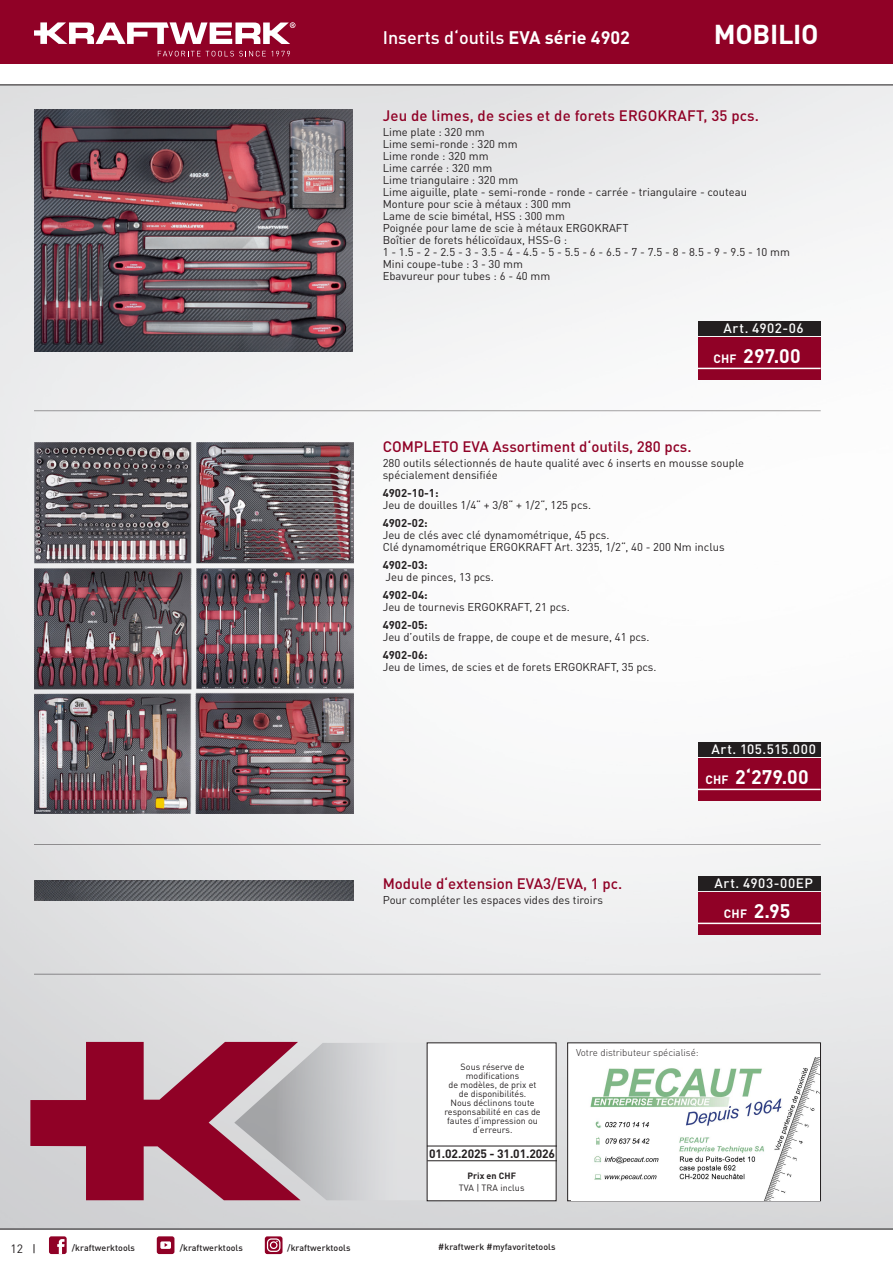
<style>
.page{position:relative;width:893px;height:1263px;background:#fff}
.page>*{position:absolute;margin:0;border:0;box-sizing:border-box;transform-origin:0 0}
.t1{font:700 27px "DIN Pro";letter-spacing:-.01em;color:#fff}
.t2{font:700 19.5px "DIN Pro";letter-spacing:.01em;color:#fff}
.t3{font:500 18px "DIN Pro";color:#fff}
.t4{font:500 15px "DIN Pro";color:#900126}
.t5{font:500 13.5px "DIN Pro";letter-spacing:.045em;color:#fff}
.t6{font:700 12px "DIN Pro";letter-spacing:-.01em;color:#231f20}
.t7{font:12px "DIN Pro";color:#231f20}
.t8{font:11.25px/12px "DIN Pro";color:#231f20}
.t9{font:700 11.25px "DIN Pro";color:#231f20}
.t10{font:300 9.75px "DIN Pro";color:#231f20}
.t11{font:9px/9px "DIN Pro";color:#231f20;text-align:center}
.t12{font:700 9px "DIN Pro";letter-spacing:.005em;color:#231f20}
.t13{font:500 8.85px "DIN Pro";letter-spacing:.005em;color:#231f20}
.s1{font-weight:700}
.s2{font-size:12px}
</style>
<div class="page">
<img style="left:0;top:86px;width:893px;height:1142px">
<div style="left:0;top:0;width:893px;height:64px;background:#900126"></div>
<svg style="left:34px;top:22px;width:261px;height:22px"></svg>
<svg style="left:158px;top:51px;width:108px;height:5px"></svg>
<svg style="left:272px;top:51px;width:18px;height:5px"></svg>
<hr style="left:0;top:85px;width:893px;height:1px;background:#231f20">
<hr style="left:0;top:1228px;width:893px;height:1px;background:#231f20">
<img style="left:34px;top:442px;width:319px;height:371px">
<img style="left:34px;top:110px;width:318px;height:241px">
<div style="left:49px;top:1236px;width:18px;height:18px;background:#900126;border-radius:2px"></div>
<svg style="left:57px;top:1239px;width:8px;height:15px"></svg>
<div style="left:157px;top:1236px;width:17px;height:18px;background:#900126;border-radius:2px"></div>
<svg style="left:160px;top:1241px;width:11px;height:8px"></svg>
<svg style="left:265px;top:1236px;width:17px;height:18px"></svg>
<svg style="left:267px;top:1238px;width:13px;height:14px"></svg>
<div style="left:427px;top:1043px;width:129px;height:158px;background:#fff"></div>
<div style="left:567px;top:1043px;width:254px;height:158px;background:#fff;border:1px solid #231f20"></div>
<img style="left:34px;top:880px;width:319px;height:21px">
<svg style="left:30px;top:1042px;width:454px;height:158px;background:#bf909d"></svg>
<hr style="left:34px;top:410px;width:787px;height:1px;background:#231f20">
<hr style="left:34px;top:844px;width:787px;height:1px;background:#231f20">
<hr style="left:34px;top:974px;width:787px;height:1px;background:#231f20">
<hr style="left:427px;top:1146px;width:130px;height:1px;background:#231f20">
<hr style="left:427px;top:1160px;width:130px;height:1px;background:#231f20">
<div style="left:698px;top:758px;width:123px;height:42px;background:#900126"></div>
<hr style="left:698px;top:789px;width:123px;height:1px;background:#fff">
<div style="left:698px;top:892px;width:123px;height:42px;background:#900126"></div>
<hr style="left:698px;top:923px;width:123px;height:1px;background:#fff">
<div style="left:698px;top:742px;width:123px;height:14px;background:#231f20"></div>
<div style="left:698px;top:876px;width:123px;height:14px;background:#231f20"></div>
<div style="left:698px;top:337px;width:123px;height:42px;background:#900126"></div>
<hr style="left:698px;top:368px;width:123px;height:1px;background:#fff">
<div style="left:698px;top:321px;width:123px;height:14px;background:#231f20"></div>
<img style="left:571px;top:1057px;width:249px;height:143px">
<p class="t3" style="left:383px;top:24px;width:249px">Inserts d‘outils <span class="s1">EVA série 4902</span></p>
<h1 class="t1" style="left:714px;top:13px;width:106px">MOBILIO</h1>
<p class="t4" style="left:383px;top:104px;width:378px">Jeu de limes, de scies et de forets ERGOKRAFT, 35 pcs.</p>
<p class="t8" style="left:383px;top:125px;width:104px">Lime plate : 320 mm</p>
<p class="t8" style="left:383px;top:137px;width:136px">Lime semi-ronde : 320 mm</p>
<p class="t8" style="left:383px;top:149px;width:107px">Lime ronde : 320 mm</p>
<p class="t8" style="left:383px;top:161px;width:111px">Lime carrée : 320 mm</p>
<p class="t8" style="left:383px;top:173px;width:137px">Lime triangulaire : 320 mm</p>
<p class="t8" style="left:383px;top:185px;width:366px">Lime aiguille, plate - semi-ronde - ronde - carrée - triangulaire - couteau</p>
<p class="t8" style="left:383px;top:197px;width:190px">Monture pour scie à métaux : 300 mm</p>
<p class="t8" style="left:383px;top:209px;width:184px">Lame de scie bimétal, HSS : 300 mm</p>
<p class="t8" style="left:383px;top:221px;width:247px">Poignée pour lame de scie à métaux ERGOKRAFT</p>
<p class="t8" style="left:383px;top:233px;width:409px">Boîtier de forets hélicoïdaux, HSS-G :<br>1 - 1.5 - 2 - 2.5 - 3 - 3.5 - 4 - 4.5 - 5 - 5.5 - 6 - 6.5 - 7 - 7.5 - 8 - 8.5 - 9 - 9.5 - 10 mm</p>
<p class="t8" style="left:383px;top:257px;width:142px">Mini coupe-tube : 3 - 30 mm</p>
<p class="t8" style="left:383px;top:269px;width:169px">Ebavureur pour tubes : 6 - 40 mm</p>
<p class="t5" style="left:723px;top:318px;width:82px">Art. 4902-06</p>
<p class="t2" style="left:713px;top:340px;width:89px"><span class="s2">CHF</span> 297.00</p>
<p class="t4" style="left:383px;top:435px;width:310px">COMPLETO EVA Assortiment d‘outils, 280 pcs.</p>
<p class="t8" style="left:383px;top:456px;width:363px">280 outils sélectionnés de haute qualité avec 6 inserts en mousse souple spécialement densifiée</p>
<p class="t8" style="left:383px;top:486px;width:210px"><span class="s1">4902-10-1:<br></span>Jeu de douilles 1/4“ + 3/8“ + 1/2“, 125 pcs.</p>
<p class="t8" style="left:383px;top:516px;width:343px"><span class="s1">4902-02:<br></span>Jeu de clés avec clé dynamométrique, 45 pcs.<br>Clé dynamométrique ERGOKRAFT Art. 3235, 1/2“, 40 - 200 Nm inclus</p>
<p class="t8" style="left:383px;top:558px;width:113px"><span class="s1">4902-03:<br></span>Jeu de pinces, 13 pcs.</p>
<p class="t8" style="left:383px;top:588px;width:189px"><span class="s1">4902-04:<br></span>Jeu de tournevis ERGOKRAFT, 21 pcs.</p>
<p class="t8" style="left:383px;top:618px;width:268px"><span class="s1">4902-05:<br></span>Jeu d’outils de frappe, de coupe et de mesure, 41 pcs.</p>
<p class="t9" style="left:383px;top:646px;width:46px">4902-06:</p>
<p class="t8" style="left:383px;top:660px;width:275px">Jeu de limes, de scies et de forets ERGOKRAFT, 35 pcs.</p>
<p class="t5" style="left:711px;top:739px;width:106px">Art. 105.515.000</p>
<p class="t4" style="left:383px;top:872px;width:241px">Module d‘extension EVA3/EVA, 1 pc.</p>
<p class="t8" style="left:383px;top:893px;width:222px">Pour compléter les espaces vides des tiroirs</p>
<p class="t2" style="left:706px;top:761px;width:105px"><span class="s2">CHF</span> 2‘279.00</p>
<p class="t5" style="left:714px;top:873px;width:100px">Art. 4903-00EP</p>
<p class="t2" style="left:724px;top:895px;width:68px"><span class="s2">CHF</span> 2.95</p>
<p class="t7" style="left:10px;top:1239px;width:14px">12</p>
<p class="t11" style="left:444px;top:1061px;width:98px">Sous réserve de modifications<br>de modèles, de prix et de disponibilités.<br>Nous déclinons toute responsabilité en cas de fautes d‘impression ou d‘erreurs.</p>
<p class="t6" style="left:429px;top:1144px;width:127px">01.02.2025 - 31.01.2026</p>
<p class="t12" style="left:467px;top:1169px;width:50px">Prix en CHF</p>
<p class="t11" style="left:459px;top:1182px;width:67px">TVA | TRA inclus</p>
<p class="t13" style="left:72px;top:1241px;width:65px">/kraftwerktools</p>
<p class="t13" style="left:180px;top:1241px;width:65px">/kraftwerktools</p>
<p class="t13" style="left:287px;top:1241px;width:65px">/kraftwerktools</p>
<p class="t13" style="left:438px;top:1240px;width:119px">#kraftwerk #myfavoritetools</p>
<p class="t10" style="left:576px;top:1045px;width:124px">Votre distributeur spécialisé:</p>
</div>
